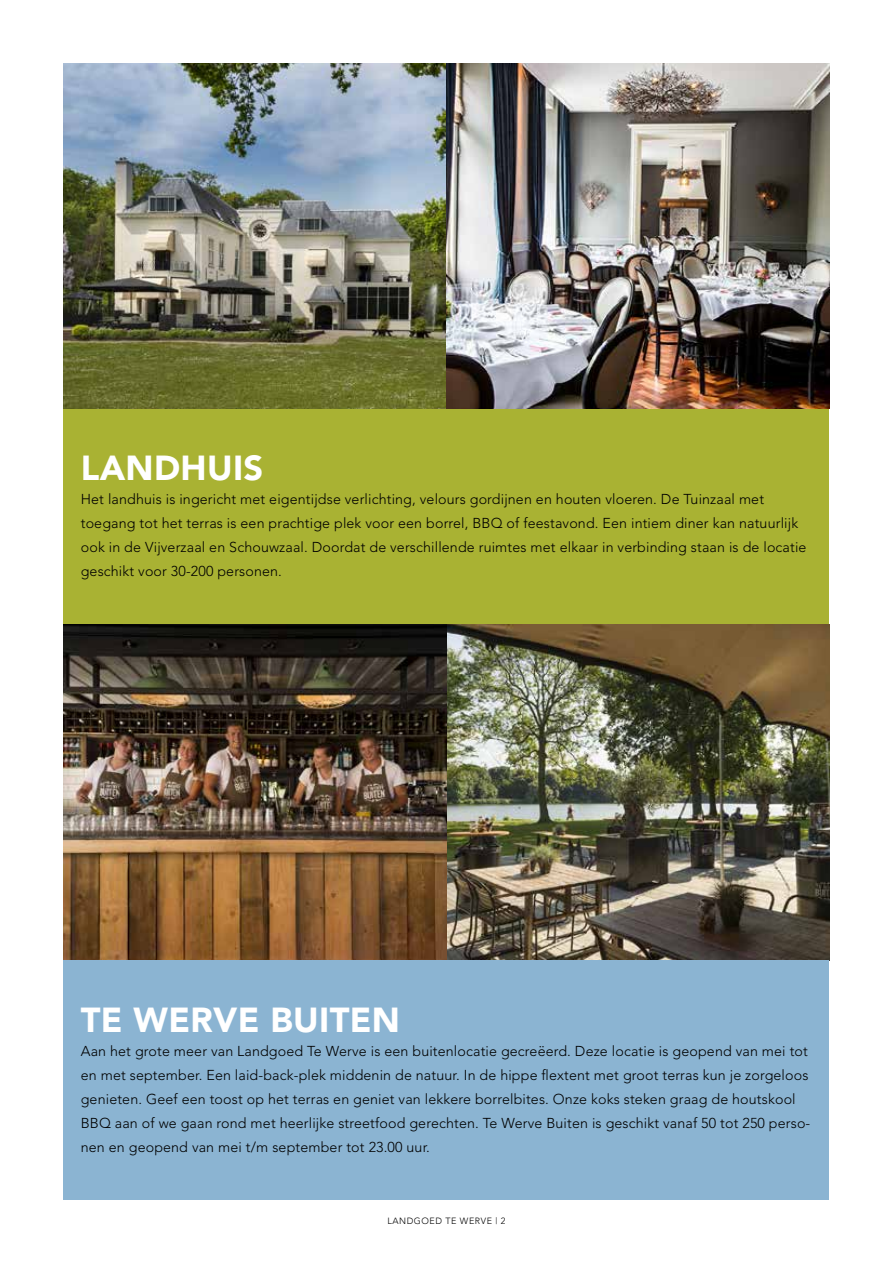
<style>
.page{position:relative;width:893px;height:1263px;background:#fff}
.page>*{position:absolute;margin:0;border:0;box-sizing:border-box;transform-origin:0 0}
.t1{font:900 34.5px "Avenir";letter-spacing:.01em;color:#fff}
.t2{font:300 14.25px/24px "Avenir";letter-spacing:.01em;color:#000}
.t3{font:300 9px "Avenir";letter-spacing:.06em;color:#000}
</style>
<div class="page">
<div style="left:64px;top:408px;width:765px;height:216px;background:#a9b233"></div>
<img style="left:64px;top:64px;width:765px;height:344px">
<img style="left:64px;top:624px;width:765px;height:336px">
<div style="left:64px;top:960px;width:765px;height:239px;background:#8bb4d2"></div>
<h1 class="t1" style="left:81px;top:447px;width:184px">LANDHUIS</h1>
<p class="t2" style="left:81px;top:487px;width:727px">Het landhuis is ingericht met eigentijdse verlichting, velours gordijnen en houten vloeren. De Tuinzaal met toegang tot het terras is een prachtige plek voor een borrel, BBQ of feestavond. Een intiem diner kan natuurlijk ook in de Vijverzaal en Schouwzaal. Doordat de verschillende ruimtes met elkaar in verbinding staan is de locatie geschikt voor 30-200 personen.</p>
<h1 class="t1" style="left:81px;top:999px;width:321px">TE WERVE BUITEN</h1>
<p class="t2" style="left:81px;top:1039px;width:731px">Aan het grote meer van Landgoed Te Werve is een buitenlocatie gecreëerd. Deze locatie is geopend van mei tot en met september. Een laid-back-plek middenin de natuur. In de hippe flextent met groot terras kun je zorgeloos genieten. Geef een toost op het terras en geniet van lekkere borrelbites. Onze koks steken graag de houtskool BBQ aan of we gaan rond met heerlijke streetfood gerechten. Te Werve Buiten is geschikt vanaf 50 tot 250 perso&shy;nen en geopend van mei t/m september tot 23.00 uur.</p>
<p class="t3" style="left:387px;top:1216px;width:120px">LANDGOED TE WERVE | 2</p>
</div>
